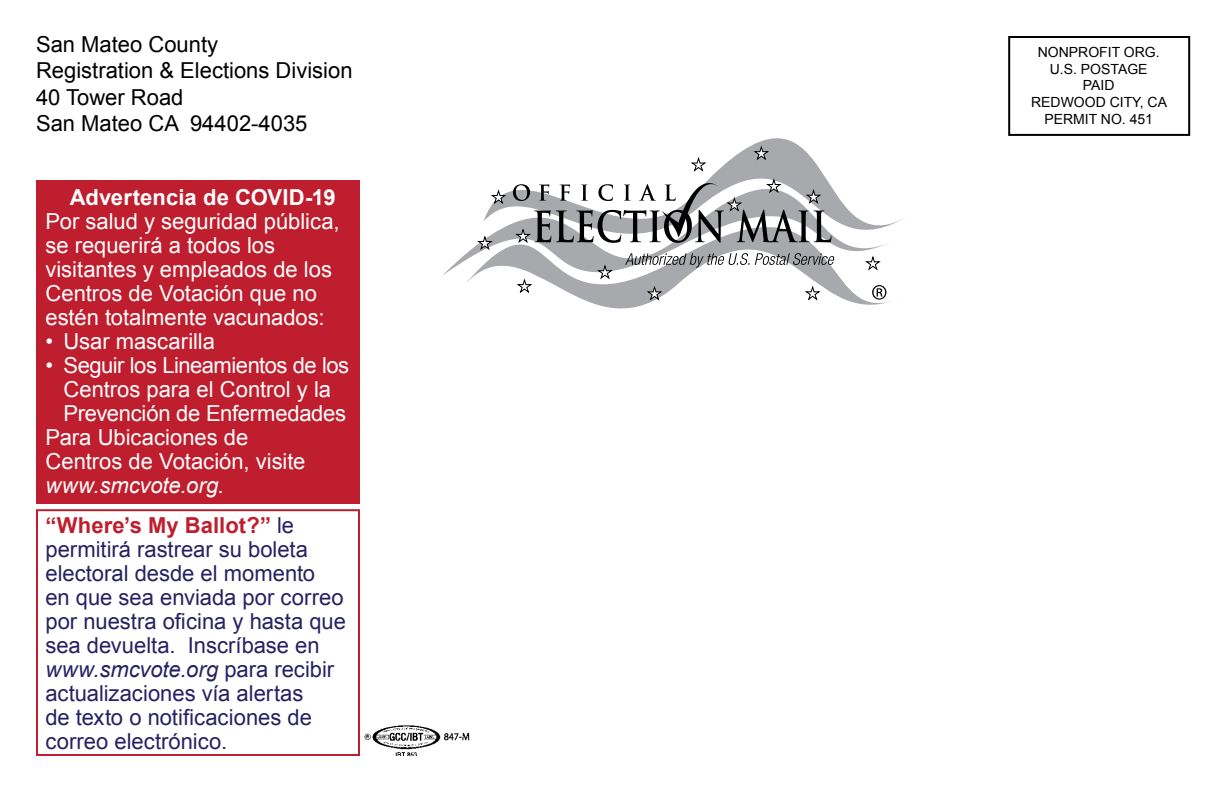
<style>
.page{position:relative;width:1224px;height:792px;background:#fff}
.page>*{position:absolute;margin:0;border:0;box-sizing:border-box;transform-origin:0 0}
.t1{font:22px/24px "Arial";letter-spacing:-.005em;color:#fff}
.t2{font:22px/24px "Arial";color:#262262}
.t3{font:22px/26.4px "Arial";color:#000}
.t4{font:700 22px "Arial";letter-spacing:.005em;color:#fff}
.t5{font:italic 22px "Arial";color:#fff}
.t6{font:14px/16.8px "Arial";color:#000;text-align:center}
.s1{font-style:normal}
.s2{font-weight:700;color:#be1e2d}
.s3{font-style:italic}
</style>
<div class="page">
<div style="left:1008px;top:36px;width:182px;height:100px;border:2px solid #000"></div>
<div style="left:36px;top:180px;width:324px;height:324px;background:#be1e2d"></div>
<div style="left:36px;top:509px;width:324px;height:247px;border:2px solid #be1e2d"></div>
<img style="left:364px;top:725px;width:106px;height:31px">
<svg style="left:751px;top:138px;width:48px;height:8px"></svg>
<svg style="left:464px;top:188px;width:440px;height:120px"></svg>
<svg style="left:596px;top:265px;width:18px;height:15px"></svg>
<svg style="left:516px;top:279px;width:17px;height:15px"></svg>
<svg style="left:804px;top:286px;width:17px;height:15px"></svg>
<svg style="left:476px;top:236px;width:18px;height:15px"></svg>
<svg style="left:864px;top:256px;width:18px;height:15px"></svg>
<svg style="left:646px;top:286px;width:17px;height:15px"></svg>
<svg style="left:513px;top:146px;width:319px;height:100px"></svg>
<svg style="left:490px;top:190px;width:17px;height:15px"></svg>
<svg style="left:872px;top:285px;width:14px;height:15px"></svg>
<svg style="left:625px;top:253px;width:210px;height:15px"></svg>
<p class="t3" style="left:36px;top:31px;width:318px">San Mateo County<br>Registration &amp; Elections Division<br>40 Tower Road<br>San Mateo CA 94402-4035</p>
<p class="t6" style="left:1031px;top:44px;width:137px">NONPROFIT ORG.<br>U.S. POSTAGE<br>PAID<br>REDWOOD CITY, CA<br>PERMIT NO. 451</p>
<p class="t4" style="left:70px;top:183px;width:267px">Advertencia de COVID-19</p>
<p class="t1" style="left:45px;top:210px;width:296px">Por salud y seguridad pública, se requerirá a todos los visitantes y empleados de los<br>Centros de Votación que no estén totalmente vacunados:</p>
<p class="t1" style="left:45px;top:330px;width:171px">• Usar mascarilla</p>
<p class="t1" style="left:45px;top:354px;width:305px">• Seguir los Lineamientos de los</p>
<p class="t1" style="left:63px;top:378px;width:269px">Centros para el Control y la</p>
<p class="t1" style="left:63px;top:402px;width:284px">Prevención de Enfermedades</p>
<p class="t1" style="left:45px;top:426px;width:204px">Para Ubicaciones de</p>
<p class="t1" style="left:45px;top:450px;width:262px">Centros de Votación, visite</p>
<p class="t5" style="left:45px;top:471px;width:180px">www.smcvote.org<span class="s1">.</span></p>
<p class="t2" style="left:45px;top:513px;width:302px"><span class="s2">“Where’s My Ballot?”</span> le permitirá rastrear su boleta electoral desde el momento<br>en que sea enviada por correo por nuestra oficina y hasta que sea devuelta. Inscríbase en <span class="s3">www.smcvote.org</span> para recibir actualizaciones vía alertas<br>de texto o notificaciones de correo electrónico.</p>
</div>
